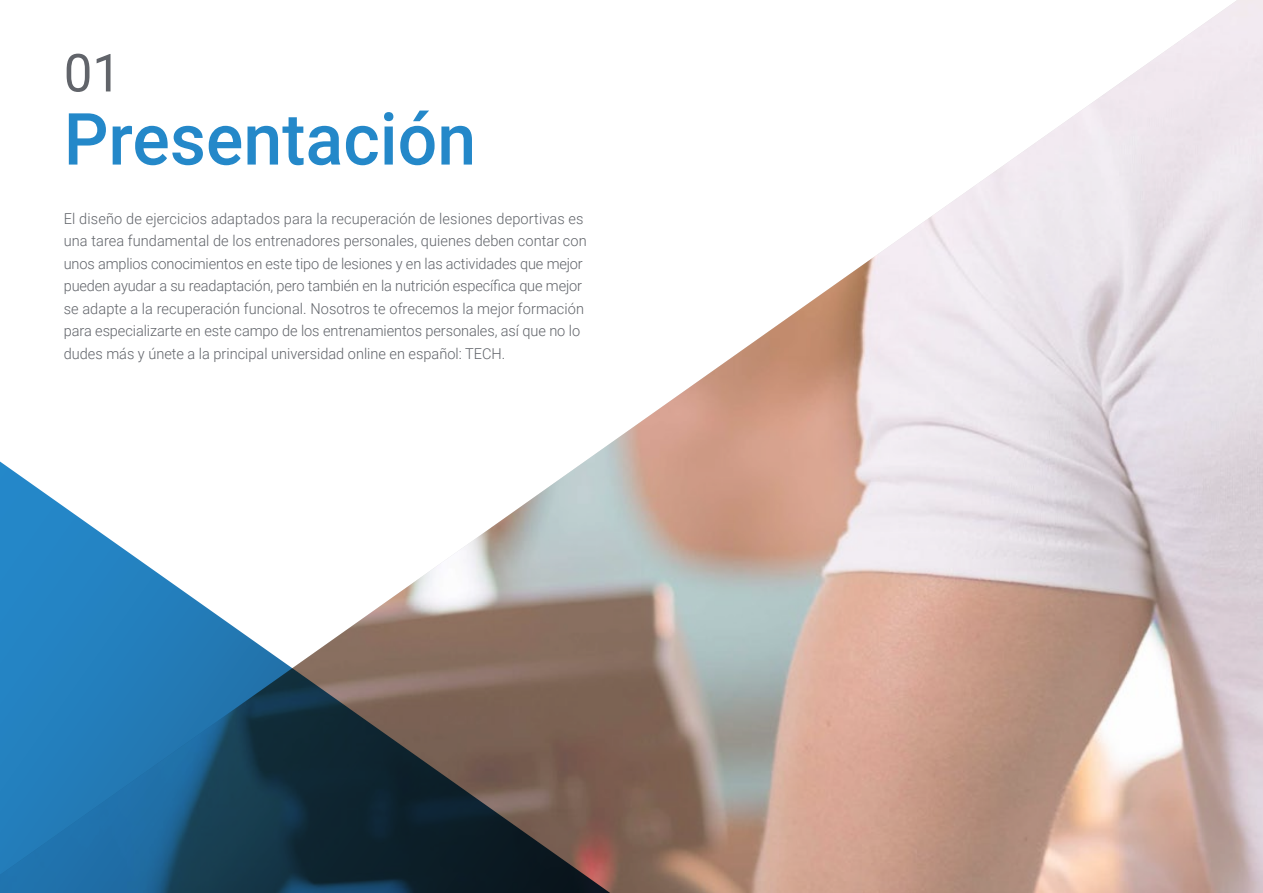
<style>
.page{position:relative;width:1263px;height:893px;background:#fff}
.page>*{position:absolute;margin:0;border:0;box-sizing:border-box;transform-origin:0 0}
.t1{font:500 72px "Roboto";color:#2488c9}
.t2{font:52.5px "Roboto";color:#61646a}
.t3{font:300 15px/22.5px "Roboto";color:#61646a}
</style>
<div class="page">
<img style="left:607px;top:0;width:656px;height:893px">
<svg style="left:0;top:446px;width:640px;height:447px"></svg>
<h2 class="t2" style="left:64px;top:36px;width:59px">01</h2>
<h1 class="t1" style="left:64px;top:89px;width:414px">Presentación</h1>
<p class="t3" style="left:64px;top:207px;width:524px">El diseño de ejercicios adaptados para la recuperación de lesiones deportivas es una tarea fundamental de los entrenadores personales, quienes deben contar con unos amplios conocimientos en este tipo de lesiones y en las actividades que mejor pueden ayudar a su readaptación, pero también en la nutrición específica que mejor se adapte a la recuperación funcional. Nosotros te ofrecemos la mejor formación para especializarte en este campo de los entrenamientos personales, así que no lo dudes más y únete a la principal universidad online en español: TECH.</p>
</div>
